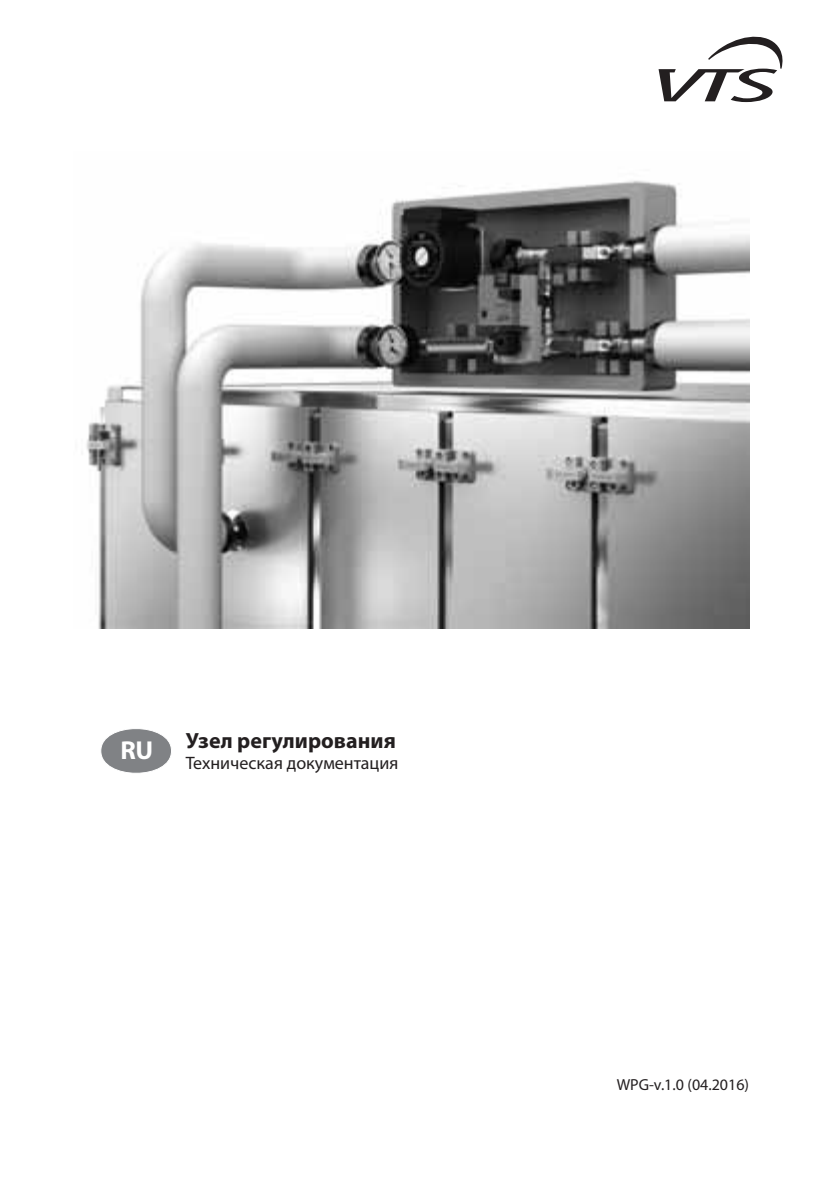
<style>
.page{position:relative;width:840px;height:1191px;background:#fff}
.page>*{position:absolute;margin:0;border:0;box-sizing:border-box;transform-origin:0 0}
.t1{font:700 26px "Myriad Pro";color:#fff}
.t2{font:700 22px "Myriad Pro";color:#231f20}
.t3{font:18px "Myriad Pro";color:#231f20}
.t4{font:16px "Myriad Pro";color:#231f20}
</style>
<div class="page">
<svg style="left:101px;top:729px;width:70px;height:44px"></svg>
<img style="left:86px;top:180px;width:662px;height:449px">
<svg style="left:658px;top:36px;width:124px;height:66px"></svg>
<h1 class="t1" style="left:120px;top:733px;width:35px">RU</h1>
<p class="t2" style="left:186px;top:726px;width:211px">Узел регулирования</p>
<p class="t3" style="left:186px;top:752px;width:214px">Техническая документация</p>
<p class="t4" style="left:616px;top:1074px;width:134px">WPG-v.1.0 (04.2016)</p>
</div>
